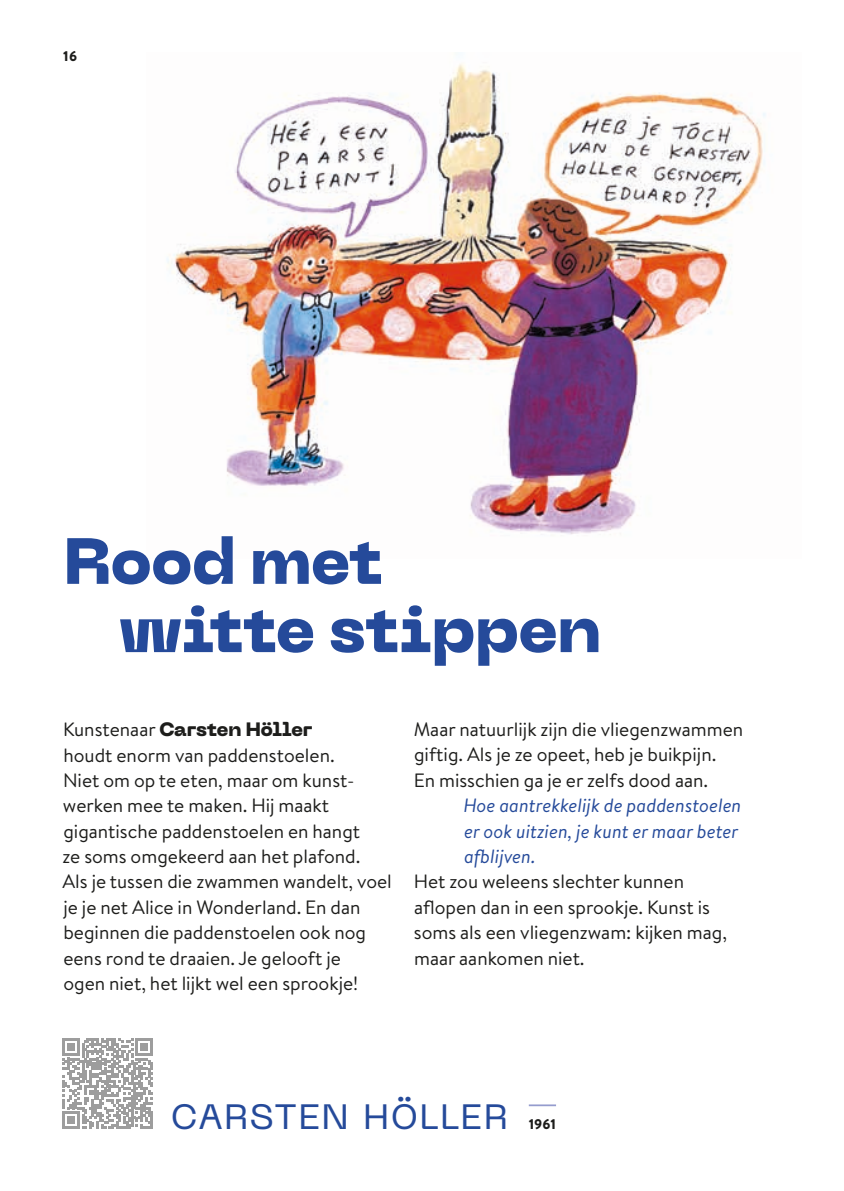
<style>
.page{position:relative;width:844px;height:1191px;background:#fff}
.page>*{position:absolute;margin:0;border:0;box-sizing:border-box;transform-origin:0 0}
.t1{font:800 64.75px/68.2px "PP Neue Machina Inktrap";color:#254a9a}
.t2{font:35px "PP Neue Machina";letter-spacing:.045em;color:#254a9a}
.t3{font:19.25px/25.4px "Brandon Text";color:#1d1d1b}
.t4{font:italic 19.25px/25.4px "Brandon Text";color:#254a9a}
.t5{font:800 19.25px "PP Neue Machina Inktrap";color:#1d1d1b}
.t6{font:900 14px "Brandon Text";color:#1d1d1b}
.s1{font-family:"Brandon Text";font-weight:400}
</style>
<div class="page">
<img style="left:167px;top:63px;width:599px;height:472px">
<svg style="left:62px;top:1038px;width:91px;height:90px"></svg>
<hr style="left:150px;top:1111px;width:3px;height:17px;background:#9d9d9d">
<hr style="left:528px;top:1104px;width:28px;height:2px;background:#959cce">
<p class="t6" style="left:63px;top:46px;width:16px">16</p>
<h1 class="t1" style="left:118px;top:529px;width:483px;text-indent:-55px">Rood met<br>witte stippen</h1>
<p class="t5" style="left:63px;top:716px;width:251px"><span class="s1">Kunstenaar</span> Carsten Höller</p>
<p class="t3" style="left:62px;top:741px;width:331px">houdt enorm van paddenstoelen.<br>N iet om op te eten, maar om kunst&shy;werken mee te maken. Hij maakt gigantische paddenstoelen en hangt<br>ze soms omgekeerd aan het plafond.<br>Als je tussen die zwammen wandelt, voel je je net Alice in Wonderland. En dan beginnen die paddenstoelen ook nog eens rond te draaien. Je gelooft je<br>ogen niet, het lijkt wel een sprookje!</p>
<p class="t3" style="left:413px;top:716px;width:331px">Maar natuurlijk zijn die vliegenzwammen giftig. Als je ze opeet, heb je buikpijn.<br>En misschien ga je er zelfs dood aan.</p>
<p class="t4" style="left:463px;top:792px;width:279px">Hoe aantrekkelijk de paddenstoelen er ook uitzien, je kunt er maar beter afblijven.</p>
<p class="t3" style="left:413px;top:868px;width:314px">Het zou weleens slechter kunnen aflopen dan in een sprookje. Kunst is soms als een vliegenzwam: kijken mag, maar aankomen niet.</p>
<h2 class="t2" style="left:171px;top:1094px;width:53px">CARST</h2>
<h2 class="t2" style="left:298px;top:1094px;width:198px">EN HÖLLER</h2>
<p class="t6" style="left:528px;top:1114px;width:29px">1961</p>
</div>
